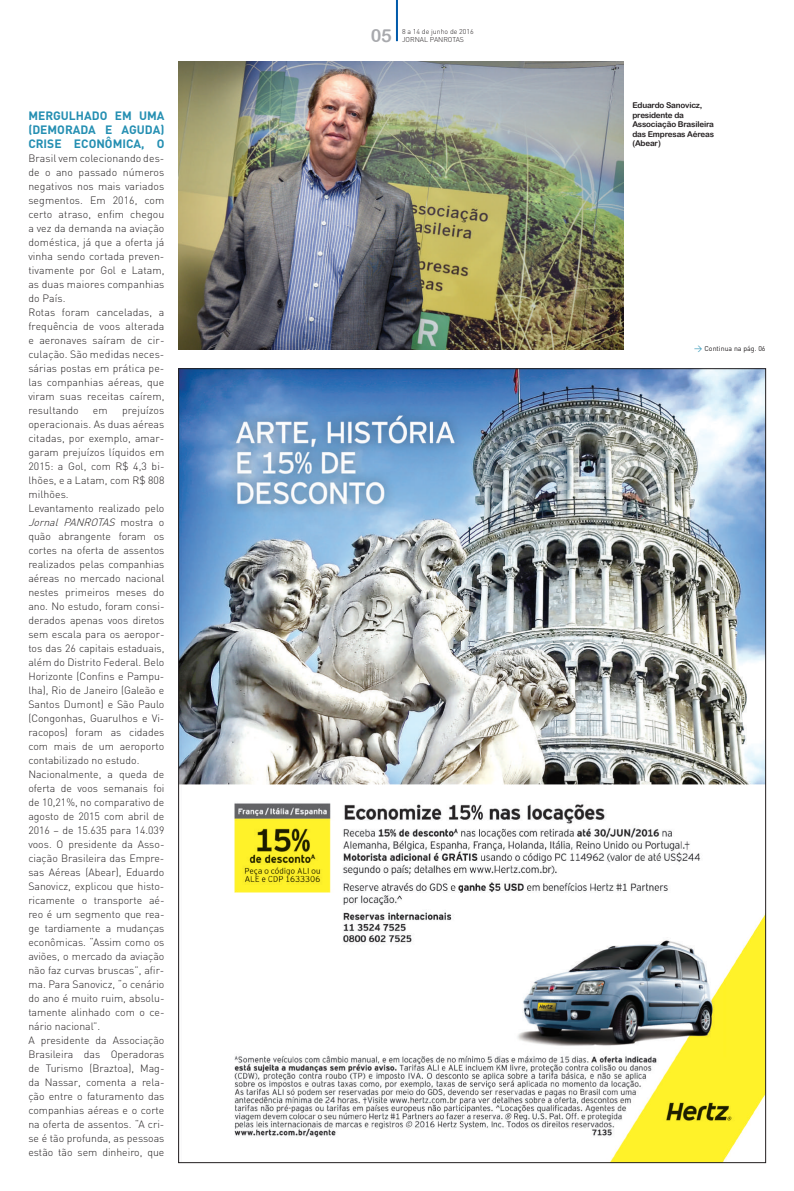
<style>
.page{position:relative;width:794px;height:1191px;background:#fff}
.page>*{position:absolute;margin:0;border:0;box-sizing:border-box;transform-origin:0 0}
.t1{font:18px "Arial Rounded MT Bold";color:#a8a9ad}
.t2{font:700 12px/14px "DIN";color:#258fb2;text-align:justify}
.t3{font:300 10.5px/14px "DIN";color:#231f20}
.t4{font:8px/9.6px "Arial Rounded MT Bold";letter-spacing:-.02em;color:#231f20}
.t5{font:300 7px/7.5px "DIN";color:#231f20}
.t6{font:7px "DIN";color:#231f20}
.s1{font-style:italic}
.s2{font-size:8px;color:#258fb2}
</style>
<div class="page">
<hr style="left:396px;top:0;width:2px;height:41px;background:#015aaa">
<img style="left:180px;top:370px;width:583px;height:790px">
<img style="left:178px;top:62px;width:445px;height:288px">
<p class="t2" style="left:28px;top:108px;width:138px">MERGULHADO EM UMA (DEMORADA E AGUDA)<br>CRISE ECONÔMICA, O</p>
<p class="t3" style="left:28px;top:151px;width:138px">Brasil vem colecionando des&shy;de o ano passado números negativos nos mais variados segmentos. Em 2016, com certo atraso, enfim chegou a vez da demanda na aviação doméstica, já que a oferta já vinha sendo cortada preven&shy;tivamente por Gol e Latam, as duas maiores companhias do País.<br>Rotas foram canceladas, a frequência de voos alterada e aeronaves saíram de cir&shy;culação. São medidas neces&shy;sárias postas em prática pe&shy;las companhias aéreas, que viram suas receitas caírem, resultando</p>
<p class="t3" style="left:28px;top:403px;width:138px;text-indent:94px">prejuízos operacionais. As duas aéreas citadas, por exemplo, amar&shy;garam prejuízos líquidos em<br>2015: a Gol, com R$ 4,3 bi&shy;lhões, e a Latam, com R$ 808 milhões.<br>Levantamento realizado pelo<br><span class="s1">Jornal PANROTAS</span> m o s t r a o quão abrangente foram os cortes na oferta de assentos realizados pelas companhias aéreas no mercado nacional nestes primeiros meses do ano. No estudo, foram consi&shy;derados apenas voos diretos sem escala para os aeropor&shy;tos das 26 capitais estaduais, além do Distrito Federal. Belo<br>Horizonte (Confins e Pampu&shy;lha), Rio de Janeiro (Galeão e<br>Santos Dumont) e São Paulo (Congonhas, Guarulhos e Vi&shy;racopos) foram as cidades com mais de um aeroporto contabilizado no estudo.<br>Nacionalmente, a queda de oferta de voos semanais foi de 10,21%, no comparativo de agosto de 2015 com abril de<br>2016 – de 15.635 para 14.039 voos. O presidente da Asso&shy;ciação Brasileira das Empre&shy;sas Aéreas (Abear), Eduardo<br>Sanovicz, explicou que histo&shy;ricamente o transporte aé&shy;reo é um segmento que rea&shy;ge tardiamente a mudanças econômicas. “Assim como os aviões, o mercado da aviação não faz curvas bruscas”, afir&shy;ma. Para Sanovicz, “o cenário do ano é muito ruim, absolu&shy;tamente alinhado com o ce&shy;nário nacional”.<br>A presidente da Associação<br>Brasileira das Operadoras de Turismo (Braztoa), Mag&shy;da Nassar, comenta a rela&shy;ção entre o faturamento das companhias aéreas e o corte na oferta de assentos. “A cri&shy;se é tão profunda, as pessoas estão tão sem dinheiro, que</p>
<p class="t3" style="left:93px;top:403px;width:16px">em</p>
<h1 class="t1" style="left:371px;top:24px;width:22px">05</h1>
<p class="t5" style="left:402px;top:28px;width:73px">8 a 14 de junho de 2016<br>JORNAL PANROTAS</p>
<p class="t4" style="left:632px;top:100px;width:83px">Eduardo Sanovicz, presidente da<br>Associação Brasileira das Empresas Aéreas (Abear)</p>
<p class="t6" style="left:694px;top:344px;width:73px"><span class="s2">&gt;</span> Continua na pág. 06</p>
</div>
